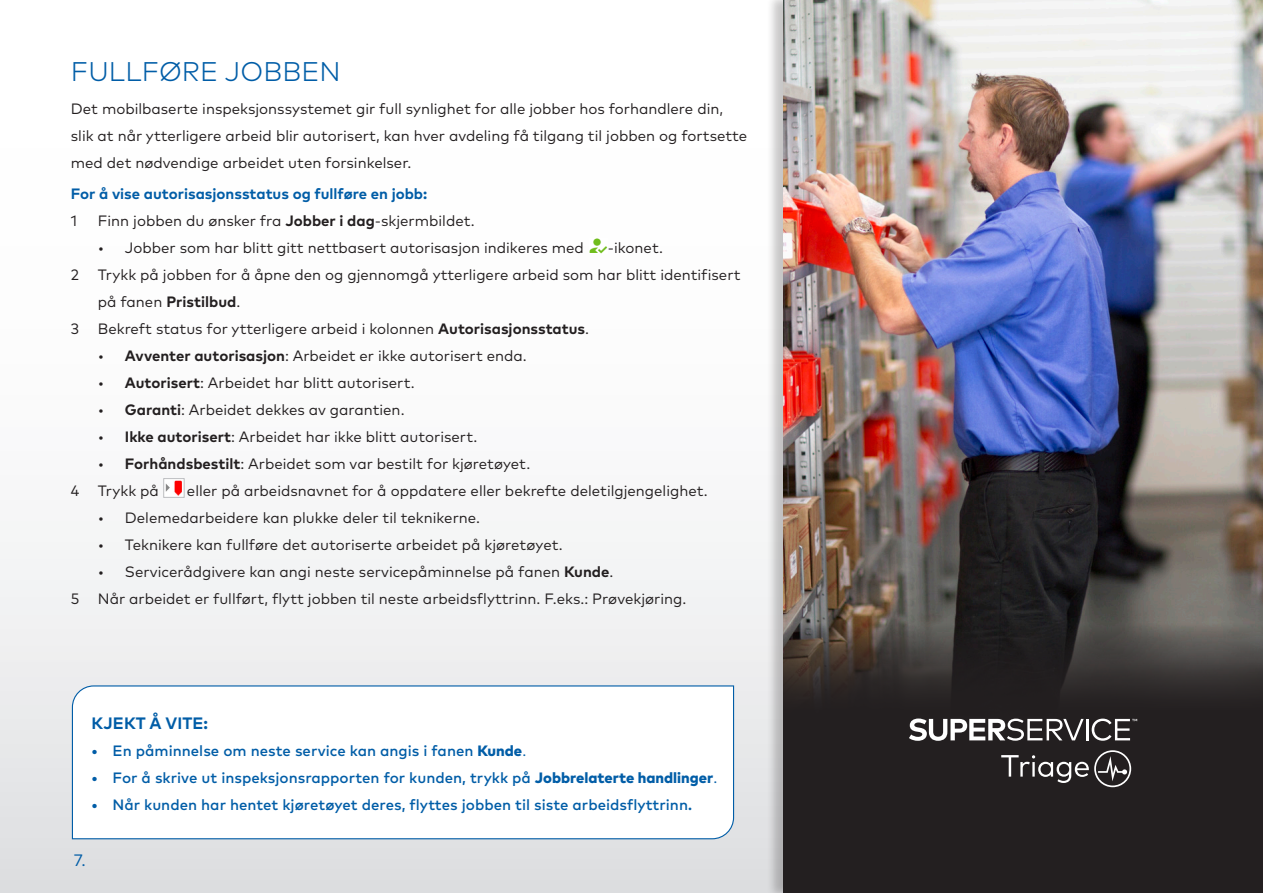
<style>
.page{position:relative;width:1263px;height:893px;background:#fff}
.page>*{position:absolute;margin:0;border:0;box-sizing:border-box;transform-origin:0 0}
.t1{font:300 27px "FF Mark Pro";letter-spacing:.005em;color:#015da7}
.t2{font:700 16.5px "FF Mark Pro";letter-spacing:.005em;color:#015da7}
.t3{font:16.5px "FF Mark Pro";color:#015da7}
.t4{font:15px/27px "FF Mark Pro";color:#231f20}
.t5{font:500 15px "FF Mark Pro";color:#015da7}
.t6{font:700 15px "FF Mark Pro";color:#015da7}
.s1{font-weight:700}
.s2{font-weight:800}
.s3{font-weight:400}
</style>
<div class="page">
<div style="left:0;top:0;width:1263px;height:893px;background:linear-gradient(to bottom,#fff,#e3e4e6)"></div>
<svg style="left:71px;top:685px;width:664px;height:155px"></svg>
<div style="left:766px;top:0;width:497px;height:893px;background:#231f20;opacity:.25"></div>
<div style="left:783px;top:0;width:480px;height:893px;background:#231f20"></div>
<img style="left:783px;top:0;width:480px;height:721px">
<svg style="left:166px;top:480px;width:16px;height:1px"></svg>
<img style="left:166px;top:481px;width:16px;height:15px">
<div style="left:164px;top:478px;width:20px;height:20px;border:1px solid #bcbdc0"></div>
<img style="left:590px;top:238px;width:18px;height:16px">
<svg style="left:1001px;top:750px;width:130px;height:37px"></svg>
<svg style="left:909px;top:718px;width:174px;height:23px"></svg>
<hr style="left:1086px;top:719px;width:2px;height:21px;background:#fff">
<svg style="left:1092px;top:719px;width:45px;height:22px"></svg>
<p class="t1" style="left:71px;top:51px;width:271px">FULLFØRE JOBBEN</p>
<p class="t4" style="left:71px;top:94px;width:678px">Det mobilbaserte inspeksjonssystemet gir full synlighet for alle jobber hos forhandlere din, slik at når ytterligere arbeid blir autorisert, kan hver avdeling få tilgang til jobben og fortsette med det nødvendige arbeidet uten forsinkelser.</p>
<p class="t6" style="left:71px;top:182px;width:358px">For å vise autorisasjonsstatus og fullføre en jobb:</p>
<p class="t4" style="left:71px;top:206px;width:8px">1</p>
<p class="t4" style="left:98px;top:206px;width:378px">Finn jobben du ønsker fra <span class="s1">Jobber i dag</span>-skjermbildet.</p>
<p class="t4" style="left:98px;top:233px;width:487px">• Jobber som har blitt gitt nettbasert autorisasjon indikeres med</p>
<p class="t4" style="left:608px;top:233px;width:57px">-ikonet.</p>
<p class="t4" style="left:71px;top:260px;width:10px">2</p>
<p class="t4" style="left:98px;top:260px;width:644px">Trykk på jobben for å åpne den og gjennomgå ytterligere arbeid som har blitt identifisert på fanen <span class="s1">Pristilbud</span>.</p>
<p class="t4" style="left:71px;top:314px;width:520px">3 Bekreft status for ytterligere arbeid i kolonnen <span class="s1">Autorisasjonsstatus</span>.</p>
<p class="t4" style="left:98px;top:341px;width:430px">• <span class="s1">Avventer autorisasjon</span>: Arbeidet er ikke autorisert enda.</p>
<p class="t4" style="left:98px;top:368px;width:318px">• <span class="s1">Autorisert</span>: Arbeidet har blitt autorisert.</p>
<p class="t4" style="left:98px;top:395px;width:308px">• <span class="s1">Garanti</span>: Arbeidet dekkes av garantien.</p>
<p class="t4" style="left:98px;top:422px;width:381px">• <span class="s1">Ikke autorisert</span>: Arbeidet har ikke blitt autorisert.</p>
<p class="t4" style="left:98px;top:449px;width:434px">• <span class="s1">Forhåndsbestilt</span>: Arbeidet som var bestilt for kjøretøyet.</p>
<p class="t4" style="left:71px;top:476px;width:90px">4 Trykk på</p>
<p class="t4" style="left:187px;top:476px;width:522px">eller på arbeidsnavnet for å oppdatere eller bekrefte deletilgjengelighet.</p>
<p class="t4" style="left:98px;top:503px;width:384px">• Delemedarbeidere kan plukke deler til teknikerne.</p>
<p class="t4" style="left:98px;top:530px;width:466px">• Teknikere kan fullføre det autoriserte arbeidet på kjøretøyet.</p>
<p class="t4" style="left:98px;top:557px;width:517px">• Servicerådgivere kan angi neste servicepåminnelse på fanen <span class="s1">Kunde</span>.</p>
<p class="t4" style="left:71px;top:584px;width:617px">5 Når arbeidet er fullført, flytt jobben til neste arbeidsflyttrinn. F.eks.: Prøvekjøring.</p>
<p class="t2" style="left:92px;top:710px;width:118px">KJEKT Å VITE:</p>
<p class="t5" style="left:92px;top:739px;width:436px">• En påminnelse om neste service kan angis i fanen <span class="s2">Kunde</span><span class="s3">.</span></p>
<p class="t5" style="left:92px;top:766px;width:627px">• For å skrive ut inspeksjonsrapporten for kunden, trykk på <span class="s2">Jobbrelaterte handlinger</span><span class="s3">.</span></p>
<p class="t5" style="left:92px;top:793px;width:602px">• Når kunden har hentet kjøretøyet deres, flyttes jobben til siste arbeidsflyttrinn.</p>
<p class="t3" style="left:74px;top:848px;width:13px">7.</p>
</div>
